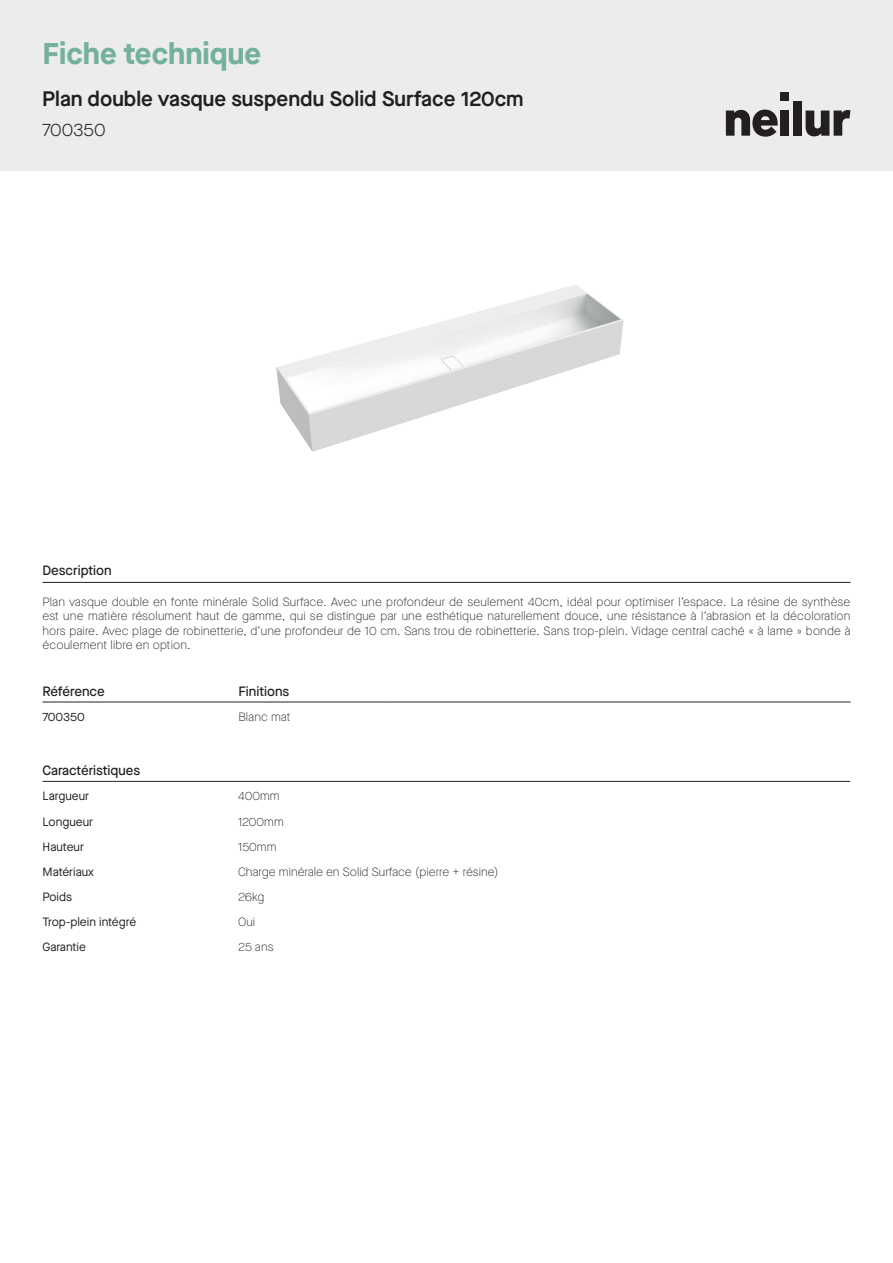
<style>
.page{position:relative;width:893px;height:1263px;background:#fff}
.page>*{position:absolute;margin:0;border:0;box-sizing:border-box;transform-origin:0 0}
.t1{font:700 30px "Maison Neue";color:#73b19c}
.t2{font:600 21px "Maison Neue";color:#231f20}
.t3{font:300 18px "Maison Neue";letter-spacing:-.005em;color:#231f20}
.t4{font:500 13.5px "Maison Neue";color:#231f20}
.t5{font:100 12px/14.4px "Maison Neue";color:#231f20;text-align:justify}
.t6{font:12px "Maison Neue";color:#231f20}
</style>
<div class="page">
<div style="left:0;top:0;width:893px;height:171px;background:#ebeceb"></div>
<svg style="left:726px;top:109px;width:52px;height:28px"></svg>
<div style="left:780px;top:111px;width:9px;height:25px;background:#231f20"></div>
<div style="left:793px;top:101px;width:9px;height:35px;background:#231f20"></div>
<svg style="left:806px;top:110px;width:44px;height:26px"></svg>
<div style="left:780px;top:92px;width:9px;height:9px;background:#231f20"></div>
<hr style="left:43px;top:702px;width:195px;height:1px;background:#231f20">
<hr style="left:238px;top:702px;width:146px;height:1px;background:#231f20">
<hr style="left:384px;top:702px;width:196px;height:1px;background:#231f20">
<hr style="left:580px;top:702px;width:270px;height:1px;background:#231f20">
<hr style="left:43px;top:582px;width:807px;height:1px;background:#231f20">
<hr style="left:43px;top:781px;width:195px;height:1px;background:#231f20">
<hr style="left:238px;top:781px;width:612px;height:1px;background:#231f20">
<img style="left:276px;top:285px;width:348px;height:167px">
<h1 class="t1" style="left:43px;top:33px;width:220px">Fiche technique</h1>
<h2 class="t2" style="left:42px;top:84px;width:483px">Plan double vasque suspendu Solid Surface 120cm</h2>
<h3 class="t3" style="left:42px;top:118px;width:65px">700350</h3>
<p class="t4" style="left:43px;top:561px;width:71px">Description</p>
<p class="t5" style="left:43px;top:594px;width:809px">Plan vasque double en fonte minérale Solid Surface. Avec une profondeur de seulement 40cm, idéal pour optimiser l’espace. La résine de synthèse est une matière résolument haut de gamme, qui se distingue par une esthétique naturellement douce, une résistance à l’abrasion et la décoloration hors paire. Avec plage de robinetterie, d’une profondeur de 10 cm. Sans trou de robinetterie. Sans trop-plein. Vidage central caché « à lame » bonde à écoulement libre en option.</p>
<p class="t4" style="left:43px;top:682px;width:64px">Référence</p>
<p class="t4" style="left:238px;top:682px;width:52px">Finitions</p>
<p class="t6" style="left:43px;top:709px;width:44px">700350</p>
<p class="t5" style="left:238px;top:710px;width:54px">Blanc mat</p>
<p class="t4" style="left:43px;top:761px;width:99px">Caractéristiques</p>
<p class="t6" style="left:43px;top:788px;width:48px">Largueur</p>
<p class="t5" style="left:238px;top:789px;width:43px">400mm</p>
<p class="t6" style="left:43px;top:813px;width:52px">Longueur</p>
<p class="t5" style="left:238px;top:814px;width:47px">1200mm</p>
<p class="t6" style="left:43px;top:838px;width:43px">Hauteur</p>
<p class="t5" style="left:238px;top:839px;width:40px">150mm</p>
<p class="t6" style="left:43px;top:863px;width:53px">Matériaux</p>
<p class="t5" style="left:238px;top:864px;width:262px">Charge minérale en Solid Surface (pierre + résine)</p>
<p class="t6" style="left:43px;top:889px;width:31px">Poids</p>
<p class="t5" style="left:238px;top:889px;width:28px">26kg</p>
<p class="t6" style="left:43px;top:914px;width:95px">Trop-plein intégré</p>
<p class="t5" style="left:238px;top:914px;width:19px">Oui</p>
<p class="t6" style="left:43px;top:939px;width:45px">Garantie</p>
<p class="t5" style="left:238px;top:940px;width:37px">25 ans</p>
</div>
